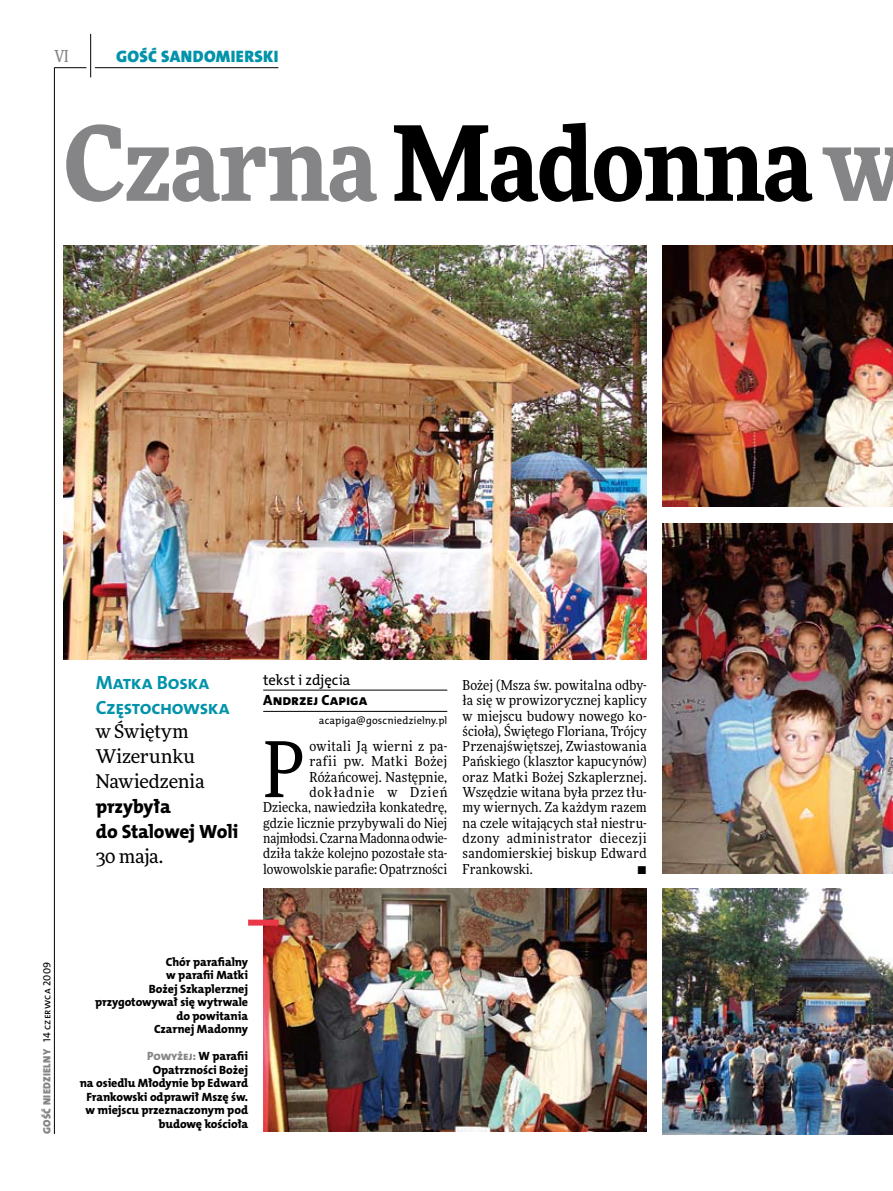
<style>
.page{position:relative;width:893px;height:1191px;background:#fff}
.page>*{position:absolute;margin:0;border:0;box-sizing:border-box;transform-origin:0 0}
.t1{font:900 103.5px "Freeday Narrow";letter-spacing:-.01em;color:#858486}
.t2{font:76.95px "Freeday Narrow News";color:#000}
.t3{font:19.35px/24.9px "The Mix HP7 Bld";letter-spacing:-.02em;color:#0093aa}
.t4{font:19.35px/24.9px "The Mix HP8 Ex Bld";letter-spacing:-.01em;color:#000}
.t5{font:18.9px/24.9px "Freeday News";letter-spacing:-.01em;color:#000}
.t6{font:16.65px "The Mix HP9 Blk";letter-spacing:.02em;color:#0093aa}
.t7{font:500 16.5px "Freeday Narrow";color:#858486;scale:.9 1}
.t8{font:14.85px "The Mix HP5 Plain";color:#000}
.t9{font:14.85px "The Mix HP8 Ex Bld";color:#000}
.t10{font:13.65px/15.3px "Freeday Narrow News";letter-spacing:.01em;color:#000;text-align:right}
.t11{font:12px/13.5px "The Mix HP8 Ex Bld";letter-spacing:-.005em;color:#000;text-align:right}
.t12{font:10.5px "The Mix HP9 Blk";letter-spacing:.025em;color:#858486}
.t13{font:10.5px "The Mix HP5 Plain";letter-spacing:.01em;color:#000}
.s1{color:#000}
.s2{font-family:"The Mix HP5 Plain";color:#000}
.s3{color:#858486}
</style>
<div class="page">
<hr style="left:54px;top:67px;width:1px;height:1067px;background:#000">
<hr style="left:90px;top:34px;width:1px;height:43px;background:#000">
<hr style="left:54px;top:67px;width:32px;height:1px;background:#000">
<hr style="left:95px;top:67px;width:183px;height:1px;background:#000">
<img style="left:263px;top:889px;width:384px;height:242px">
<img style="left:662px;top:246px;width:231px;height:260px">
<img style="left:662px;top:523px;width:231px;height:350px">
<img style="left:64px;top:246px;width:583px;height:413px">
<img style="left:662px;top:889px;width:231px;height:245px">
<div style="left:248px;top:919px;width:31px;height:6px;background:#eb3848"></div>
<hr style="left:263px;top:690px;width:184px;height:1px;background:#000">
<hr style="left:263px;top:711px;width:184px;height:1px;background:#000">
<p class="t7" style="left:54px;top:46px;width:17px">VI</p>
<p class="t6" style="left:116px;top:46px;width:164px">GOŚĆ SANDOMIERSKI</p>
<h1 class="t1" style="left:64px;top:96px;width:844px">Czarna <span class="s1">Madonna</span> w</h1>
<h3 class="t3" style="left:96px;top:670px;width:136px">Matka Boska<br>Częstochowska</h3>
<h3 class="t5" style="left:96px;top:719px;width:110px">w Świętym<br>Wizerunku<br>Nawiedzenia</h3>
<h3 class="t4" style="left:96px;top:794px;width:144px">przybyła<br>do Stalowej Woli</h3>
<h3 class="t5" style="left:96px;top:843px;width:69px">30 maja.</h3>
<p class="t8" style="left:263px;top:670px;width:89px">tekst i zdjęcia</p>
<p class="t9" style="left:263px;top:690px;width:106px">Andrzej Capiga</p>
<p class="t13" style="left:319px;top:714px;width:130px">acapiga@goscniedzielny.pl</p>
<p class="t10" style="left:263px;top:738px;width:186px">owitali Ją wierni z pa-<br>rafii pw. Matki Bożej<br>Różańcowej. Następnie, dokładnie w Dzień<br>Dziecka, nawiedziła konkatedrę, gdzie licznie przybywali do Niej najmłodsi. Czarna Madonna odwie&shy;dziła także kolejno pozostałe sta&shy;lowowolskie parafie: Opatrzności</p>
<h2 class="t2" style="left:263px;top:722px;width:43px">P</h2>
<p class="t10" style="left:463px;top:677px;width:186px;text-align:justify">Bożej (Msza św. powitalna odby&shy;ła się w prowizorycznej kaplicy w miejscu budowy nowego ko&shy;ścioła), Świętego Floriana, Trójcy Przenajświętszej, Zwiastowania Pańskiego (klasztor kapucynów) oraz Matki Bożej Szkaplerznej.<br>Wszędzie witana była przez tłu&shy;my wiernych. Za każdym razem na czele witających stał niestru&shy;dzony administrator diecezji sandomierskiej biskup Edward Frankowski.</p>
<p class="t10" style="left:637px;top:861px;width:11px">•</p>
<p class="t12" style="left:40px;top:1134px;width:174px;rotate:-90deg">GOŚĆ NIEDZIELNY <span class="s2">14 czerwca 2009</span></p>
<p class="t11" style="left:95px;top:954px;width:155px">Chór parafialny<br>w parafii Matki<br>Bożej Szkaplerznej przygotowywał się wytrwale do powitania<br>Czarnej Madonny</p>
<p class="t11" style="left:80px;top:1049px;width:170px"><span class="s3">Powyżej:</span> W parafii<br>Opatrzności Bożej<br>na osiedlu Młodynie bp Edward<br>Frankowski odprawił Mszę św. w miejscu przeznaczonym pod budowę kościoła</p>
</div>
